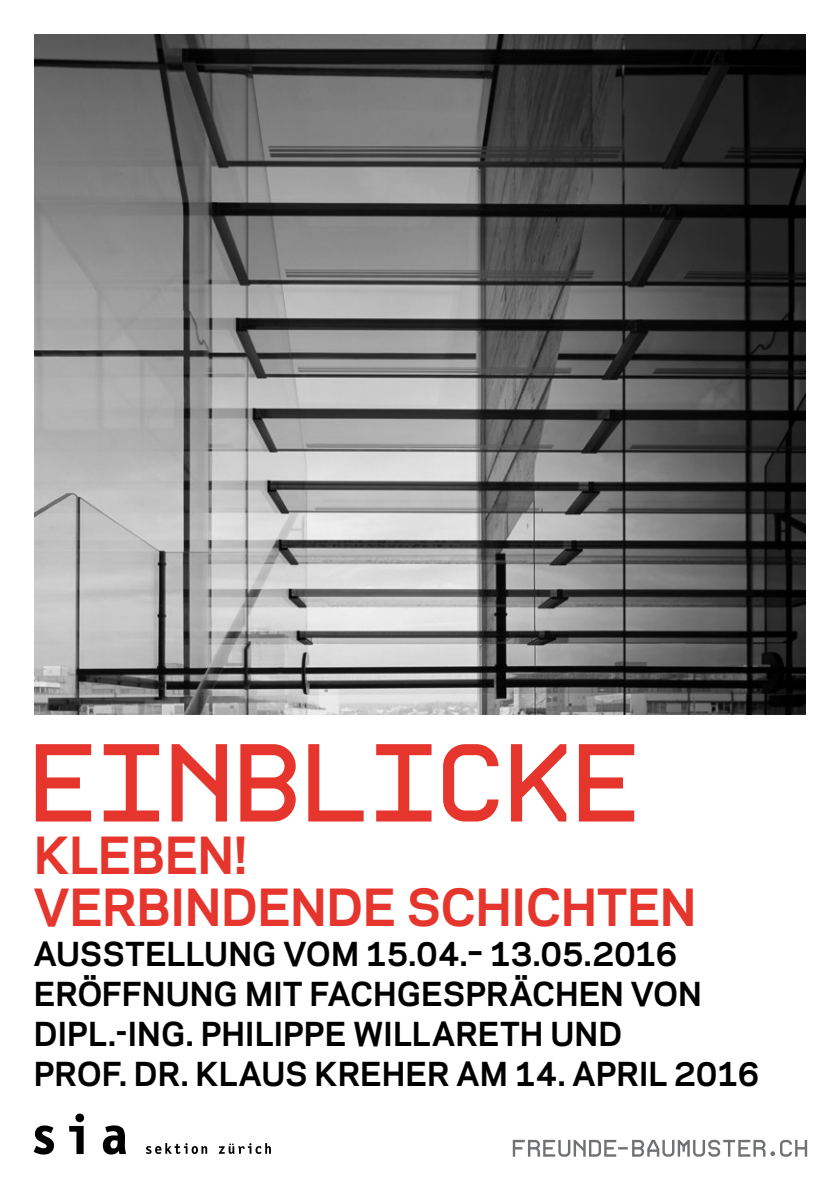
<style>
.page{position:relative;width:840px;height:1191px;background:#fff}
.page>*{position:absolute;margin:0;border:0;box-sizing:border-box;transform-origin:0 0}
.t1{font:108px "Auto Scape";letter-spacing:-.02em;color:#e5352c}
.t2{font:700 48px/52px "Galaxie Polaris";letter-spacing:-.015em;color:#e5352c}
.t3{font:700 31px/40px "Galaxie Polaris";color:#000}
</style>
<div class="page">
<img style="left:34px;top:34px;width:771px;height:680px">
<svg style="left:512px;top:1139px;width:294px;height:17px"></svg>
<svg style="left:34px;top:1125px;width:20px;height:29px"></svg>
<svg style="left:69px;top:1113px;width:15px;height:41px"></svg>
<svg style="left:102px;top:1125px;width:24px;height:30px"></svg>
<svg style="left:219px;top:1143px;width:52px;height:11px"></svg>
<svg style="left:146px;top:1143px;width:61px;height:11px"></svg>
<h1 class="t1" style="left:34px;top:720px;width:614px">EINBLICKE</h1>
<h2 class="t2" style="left:34px;top:826px;width:664px">KLEBEN!<br>VERBINDENDE SCHICHTEN</h2>
<p class="t3" style="left:34px;top:931px;width:726px">AUSSTELLUNG VOM 15.04.– 13.05.2016<br>ERÖFFNUNG MIT FACHGESPRÄCHEN VON DIPL.-ING. PHILIPPE WILLARETH UND<br>PROF. DR. KLAUS KREHER AM 14. APRIL 2016</p>
</div>
